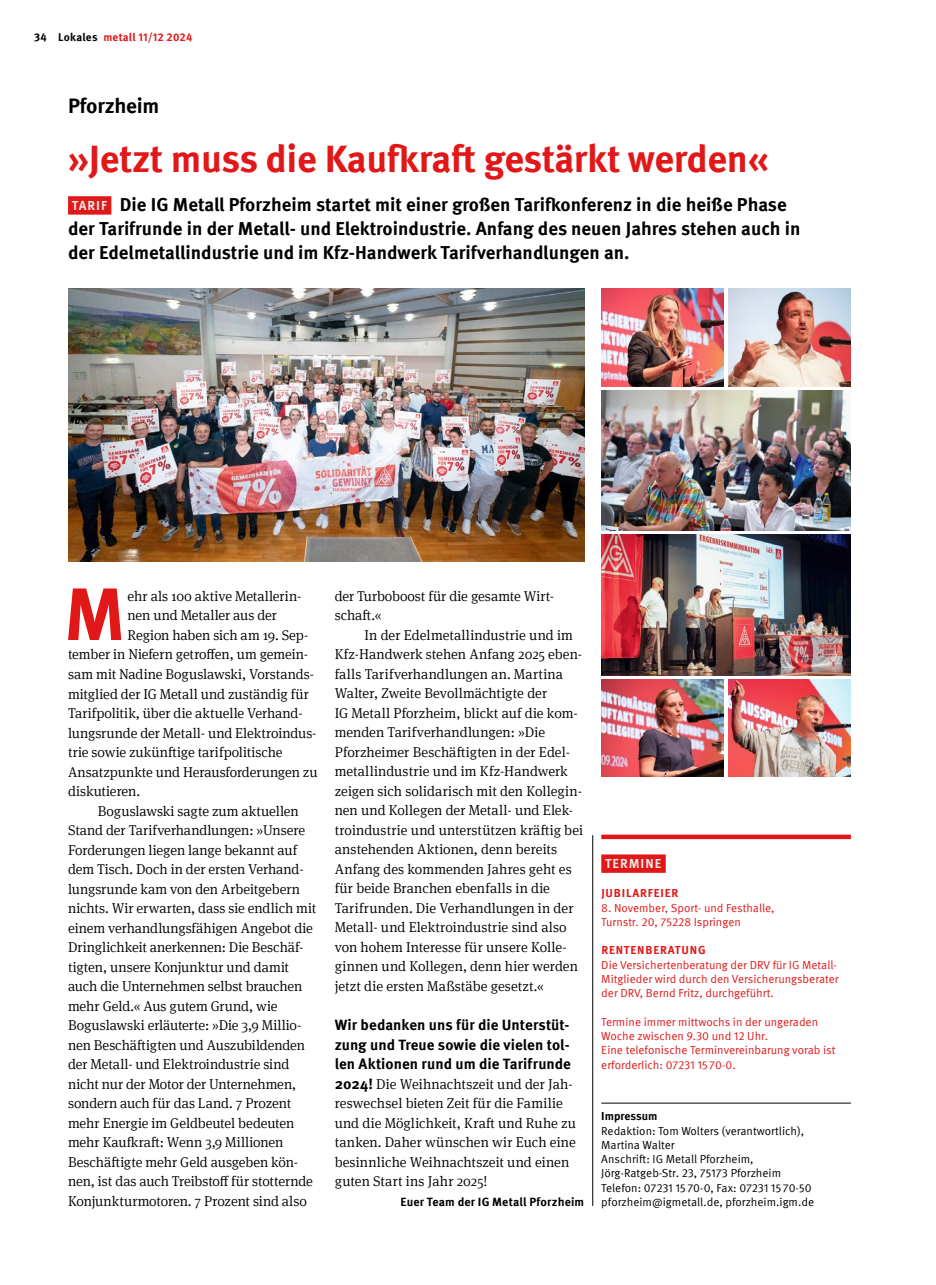
<style>
.page{position:relative;width:936px;height:1285px;background:#fff}
.page>*{position:absolute;margin:0;border:0;box-sizing:border-box;transform-origin:0 0}
.t1{font:700 74.1px "Meta IGM";color:#e11718}
.t2{font:700 38.25px "Meta IGM";letter-spacing:-.01em;color:#e11718}
.t3{font:700 21px "Meta IGM";letter-spacing:-.01em;color:#000}
.t4{font:700 18.75px/24px "Meta IGM";color:#000}
.t5{font:700 15px/19.5px "Meta IGM";color:#000;text-align:justify}
.t6{font:300 14.25px/19.5px "Meta Serif IGM";letter-spacing:-.005em;color:#000}
.t7{font:700 13.2px "Meta IGM";letter-spacing:.07em;color:#e7e6e2}
.t8{font:700 12px "Meta IGM";letter-spacing:.015em;color:#000}
.t9{font:11.7px/14.2px "Meta IGM";color:#e11718}
.t10{font:11.7px/14.2px "Meta IGM";color:#000}
.t11{font:700 11.7px "Meta IGM";letter-spacing:.07em;color:#e11718}
.t12{font:700 11.7px "Meta IGM";letter-spacing:-.005em;color:#000}
.t13{font:700 11.25px "Meta IGM";letter-spacing:.02em;color:#e11718}
.s1{color:#000}
.s2{font-size:13.2px;color:#e7e6e2}
.s3{font-family:"Meta IGM";font-weight:700;font-size:15px}
</style>
<div class="page">
<img style="left:68px;top:289px;width:516px;height:273px">
<hr style="left:601px;top:1102px;width:249px;height:1px;background:#000">
<hr style="left:592px;top:835px;width:1px;height:370px;background:#000">
<div style="left:601px;top:834px;width:249px;height:5px;background:#e11718"></div>
<div style="left:601px;top:854px;width:64px;height:18px;background:#e11718"></div>
<img style="left:728px;top:289px;width:122px;height:97px">
<img style="left:601px;top:534px;width:249px;height:141px">
<img style="left:728px;top:679px;width:122px;height:97px">
<img style="left:601px;top:289px;width:123px;height:97px">
<img style="left:601px;top:390px;width:249px;height:140px">
<img style="left:601px;top:679px;width:123px;height:97px">
<div style="left:68px;top:196px;width:43px;height:18px;background:#e11718"></div>
<p class="t13" style="left:34px;top:28px;width:160px"><span class="s1">34 Lokales</span> metall 11/12 2024</p>
<h3 class="t3" style="left:68px;top:89px;width:93px">Pforzheim</h3>
<h2 class="t2" style="left:68px;top:128px;width:702px">»Jetzt muss die Kaufkraft gestärkt werden«</h2>
<p class="t4" style="left:68px;top:191px;width:734px"><span class="s2">TARIF</span> Die IG Metall Pforzheim startet mit einer großen Tarifkonferenz in die heiße Phase der Tarifrunde in der Metall- und Elektroindustrie. Anfang des neuen Jahres stehen auch in der Edelmetallindustrie und im Kfz-Handwerk Tarifverhandlungen an.</p>
<h1 class="t1" style="left:64px;top:556px;width:63px">M</h1>
<p class="t6" style="left:128px;top:585px;width:175px">ehr als 100 aktive Metallerin-</p>
<p class="t6" style="left:128px;top:605px;width:151px">nen und Metaller aus der</p>
<p class="t6" style="left:128px;top:624px;width:182px">Region haben sich am 19. Sep-</p>
<p class="t6" style="left:68px;top:644px;width:242px">tember in Niefern getroffen, um gemein-</p>
<p class="t6" style="left:68px;top:663px;width:247px">sam mit Nadine Boguslawski, Vorstands-</p>
<p class="t6" style="left:68px;top:683px;width:242px">mitglied der IG Metall und zuständig für</p>
<p class="t6" style="left:68px;top:702px;width:236px">Tarifpolitik, über die aktuelle Verhand-</p>
<p class="t6" style="left:68px;top:722px;width:250px">lungsrunde der Metall- und Elektroindus-</p>
<p class="t6" style="left:68px;top:741px;width:216px">trie sowie zukünftige tarifpolitische</p>
<p class="t6" style="left:68px;top:761px;width:251px">Ansatzpunkte und Herausforderungen zu</p>
<p class="t6" style="left:68px;top:780px;width:74px">diskutieren.</p>
<p class="t6" style="left:98px;top:800px;width:202px">Boguslawski sagte zum aktuellen</p>
<p class="t6" style="left:68px;top:819px;width:239px">Stand der Tarifverhandlungen: »Unsere</p>
<p class="t6" style="left:68px;top:839px;width:230px">Forderungen liegen lange bekannt auf</p>
<p class="t6" style="left:68px;top:858px;width:237px">dem Tisch. Doch in der ersten Verhand-</p>
<p class="t6" style="left:68px;top:878px;width:233px">lungsrunde kam von den Arbeitgebern</p>
<p class="t6" style="left:68px;top:897px;width:250px">nichts. Wir erwarten, dass sie endlich mit</p>
<p class="t6" style="left:68px;top:917px;width:246px">einem verhandlungsfähigen Angebot die</p>
<p class="t6" style="left:68px;top:936px;width:237px">Dringlichkeit anerkennen: Die Beschäf-</p>
<p class="t6" style="left:68px;top:956px;width:222px">tigten, unsere Konjunktur und damit</p>
<p class="t6" style="left:68px;top:975px;width:236px">auch die Unternehmen selbst brauchen</p>
<p class="t6" style="left:68px;top:995px;width:211px">mehr Geld.« Aus gutem Grund, wie</p>
<p class="t6" style="left:68px;top:1014px;width:235px">Boguslawski erläuterte: »Die 3,9 Millio-</p>
<p class="t6" style="left:68px;top:1034px;width:238px">nen Beschäftigten und Auszubildenden</p>
<p class="t6" style="left:68px;top:1053px;width:223px">der Metall- und Elektroindustrie sind</p>
<p class="t6" style="left:68px;top:1073px;width:230px">nicht nur der Motor der Unternehmen,</p>
<p class="t6" style="left:68px;top:1092px;width:225px">sondern auch für das Land. 7 Prozent</p>
<p class="t6" style="left:68px;top:1112px;width:228px">mehr Energie im Geldbeutel bedeuten</p>
<p class="t6" style="left:68px;top:1131px;width:217px">mehr Kaufkraft: Wenn 3,9 Millionen</p>
<p class="t6" style="left:68px;top:1151px;width:231px">Beschäftigte mehr Geld ausgeben kön-</p>
<p class="t6" style="left:68px;top:1170px;width:246px">nen, ist das auch Treibstoff für stotternde</p>
<p class="t6" style="left:68px;top:1189px;width:240px">Konjunkturmotoren. 7 Prozent sind also</p>
<p class="t6" style="left:334px;top:585px;width:221px">der Turboboost für die gesamte Wirt&shy;schaft.«</p>
<p class="t6" style="left:334px;top:624px;width:250px;text-indent:30px">In der Edelmetallindustrie und im Kfz-Handwerk stehen Anfang 2025 eben&shy;falls Tarifverhandlungen an. Martina Walter, Zweite Bevollmächtigte der<br>IG Metall Pforzheim, blickt auf die kom&shy;menden Tarifverhandlungen: »Die Pforzheimer Beschäftigten in der Edel&shy;metallindustrie und im Kfz-Handwerk zeigen sich solidarisch mit den Kollegin&shy;nen und Kollegen der Metall- und Elek&shy;troindustrie und unterstützen kräftig bei anstehenden Aktionen, denn bereits Anfang des kommenden Jahres geht es für beide Branchen ebenfalls in die Tarifrunden. Die Verhandlungen in der Metall- und Elektroindustrie sind also von hohem Interesse für unsere Kolle&shy;ginnen und Kollegen, denn hier werden jetzt die ersten Maßstäbe gesetzt.«</p>
<p class="t5" style="left:334px;top:1014px;width:238px">Wir bedanken uns für die Unterstüt&shy;zung und Treue sowie die vielen tol&shy;len Aktionen rund um die Tarifrunde</p>
<p class="t6" style="left:334px;top:1073px;width:243px"><span class="s3">2024!</span> Die Weihnachtszeit und der Jah&shy;reswechsel bieten Zeit für die Familie und die Möglichkeit, Kraft und Ruhe zu tanken. Daher wünschen wir Euch eine besinnliche Weihnachtszeit und einen guten Start ins Jahr 2025!</p>
<p class="t8" style="left:400px;top:1191px;width:185px">Euer Team der IG Metall Pforzheim</p>
<p class="t7" style="left:605px;top:853px;width:58px">TERMINE</p>
<p class="t11" style="left:601px;top:884px;width:79px">JUBILARFEIER</p>
<p class="t9" style="left:601px;top:899px;width:175px">8. November, Sport- und Festhalle,<br>Turnstr. 20, 75228 Ispringen</p>
<p class="t11" style="left:601px;top:941px;width:106px">RENTENBERATUNG</p>
<p class="t9" style="left:601px;top:956px;width:239px">Die Versichertenberatung der DRV für IG Metall-<br>Mitglieder wird durch den Versicherungsberater der DRV, Bernd Fritz, durchgeführt.</p>
<p class="t9" style="left:601px;top:1013px;width:236px">Termine immer mittwochs in der ungeraden Woche zwischen 9.30 und 12 Uhr.<br>Eine telefonische Terminvereinbarung vorab ist erforderlich: 07231 1570-0.</p>
<p class="t12" style="left:601px;top:1106px;width:58px">Impressum</p>
<p class="t10" style="left:601px;top:1122px;width:214px">Redaktion: Tom Wolters (verantwortlich), Martina Walter<br>Anschrift: IG Metall Pforzheim, Jörg-Ratgeb-Str. 23, 75173 Pforzheim Telefon: 07231 1570-0, Fax: 07231 1570-50 pforzheim@igmetall.de, pforzheim.igm.de</p>
</div>
